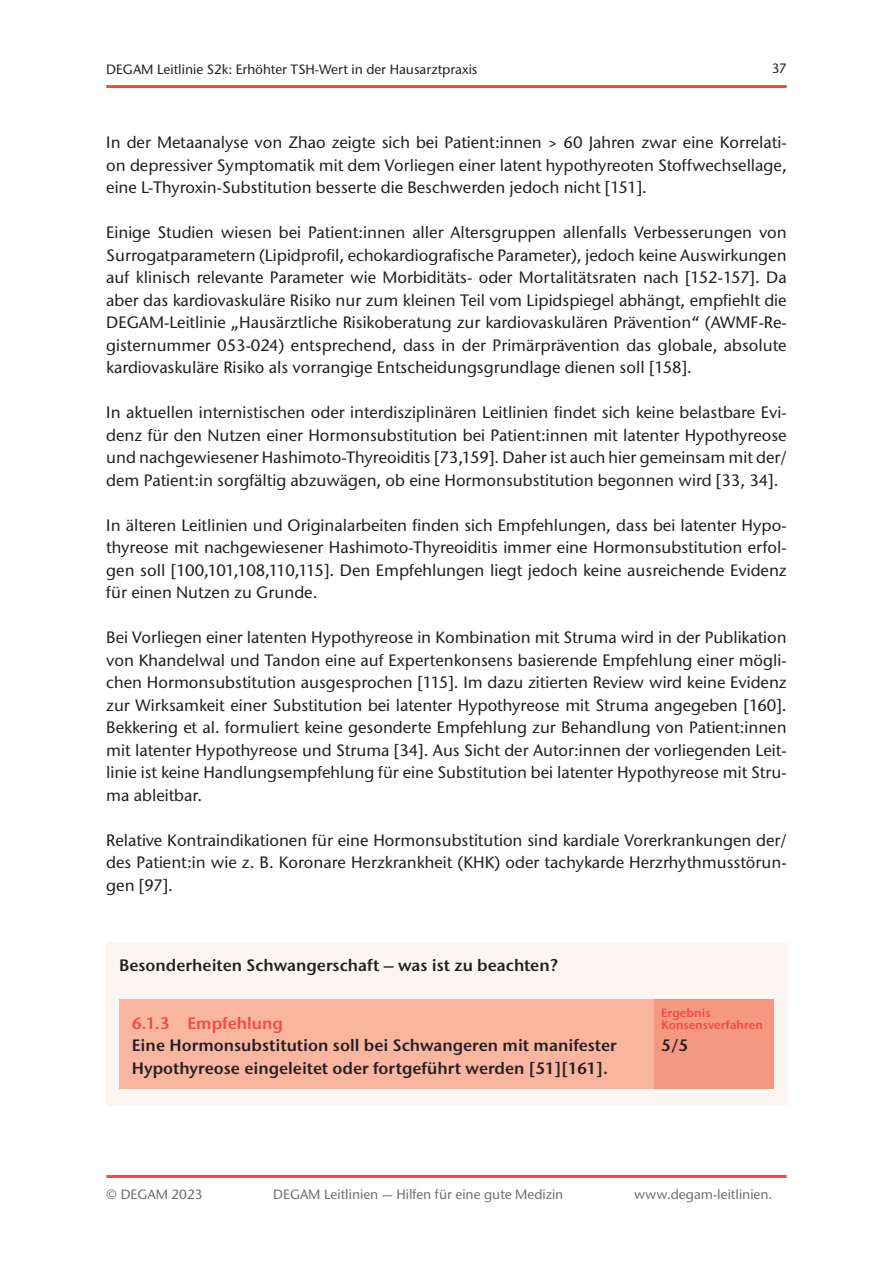
<style>
.page{position:relative;width:893px;height:1263px;background:#fff}
.page>*{position:absolute;margin:0;border:0;box-sizing:border-box;transform-origin:0 0}
.t1{font:500 16.5px/22.5px "Stone Sans ITC Std";color:#231f20;text-align:justify}
.t2{font:600 16.5px/22.5px "Stone Sans ITC Pro";color:#231f20}
.t3{font:600 16.5px "Stone Sans ITC Pro";color:#ef4b40}
.t4{font:500 13.5px "Stone Sans ITC Std";color:#6c6d70}
.t5{font:500 13.5px "Stone Sans ITC Std";color:#231f20}
.t6{font:600 12px/12px "Stone Sans ITC Pro";color:#ef4b40}
</style>
<div class="page">
<hr style="left:106px;top:85px;width:681px;height:3px;background:#ef4b40">
<hr style="left:106px;top:1175px;width:681px;height:3px;background:#ef4b40">
<div style="left:106px;top:942px;width:681px;height:163px;background:#fdf5f1"></div>
<div style="left:119px;top:999px;width:536px;height:89px;background:#f9b5a0"></div>
<div style="left:655px;top:999px;width:119px;height:89px;background:#f59882"></div>
<p class="t5" style="left:106px;top:61px;width:373px">DEGAM Leitlinie S2k: Erhöhter TSH-Wert in der Hausarztpraxis</p>
<p class="t5" style="left:772px;top:60px;width:16px">37</p>
<p class="t1" style="left:106px;top:131px;width:682px">In der Metaanalyse von Zhao zeigte sich bei Patient:innen &gt; 60 Jahren zwar eine Korrelati&shy;on depressiver Symptomatik mit dem Vorliegen einer latent hypothyreoten Stoffwechsellage, eine L-Thyroxin-Substitution besserte die Beschwerden jedoch nicht [151].</p>
<p class="t1" style="left:106px;top:221px;width:682px">Einige Studien wiesen bei Patient:innen aller Altersgruppen allenfalls Verbesserungen von Surrogatparametern (Lipidprofil, echokardiografische Parameter), jedoch keine Auswirkungen auf klinisch relevante Parameter wie Morbiditäts- oder Mortalitätsraten nach [152-157]. Da aber das kardiovaskuläre Risiko nur zum kleinen Teil vom Lipidspiegel abhängt, empfiehlt die DEGAM-Leitlinie „Hausärztliche Risikoberatung zur kardiovaskulären Prävention“ (AWMF-Re&shy;gisternummer 053-024) entsprechend, dass in der Primärprävention das globale, absolute kardiovaskuläre Risiko als vorrangige Entscheidungsgrundlage dienen soll [158].</p>
<p class="t1" style="left:106px;top:401px;width:682px">In aktuellen internistischen oder interdisziplinären Leitlinien findet sich keine belastbare Evi&shy;denz für den Nutzen einer Hormonsubstitution bei Patient:innen mit latenter Hypothyreose und nachgewiesener Hashimoto-Thyreoiditis [73,159]. Daher ist auch hier gemeinsam mit der/ dem Patient:in sorgfältig abzuwägen, ob eine Hormonsubstitution begonnen wird [33, 34].</p>
<p class="t1" style="left:106px;top:514px;width:682px">In älteren Leitlinien und Originalarbeiten finden sich Empfehlungen, dass bei latenter Hypo&shy;thyreose mit nachgewiesener Hashimoto-Thyreoiditis immer eine Hormonsubstitution erfol&shy;gen soll [100,101,108,110,115]. Den Empfehlungen liegt jedoch keine ausreichende Evidenz für einen Nutzen zu Grunde.</p>
<p class="t1" style="left:106px;top:626px;width:682px">Bei Vorliegen einer latenten Hypothyreose in Kombination mit Struma wird in der Publikation von Khandelwal und Tandon eine auf Expertenkonsens basierende Empfehlung einer mögli&shy;chen Hormonsubstitution ausgesprochen [115]. Im dazu zitierten Review wird keine Evidenz zur Wirksamkeit einer Substitution bei latenter Hypothyreose mit Struma angegeben [160].<br>Bekkering et al. formuliert keine gesonderte Empfehlung zur Behandlung von Patient:innen mit latenter Hypothyreose und Struma [34]. Aus Sicht der Autor:innen der vorliegenden Leit&shy;linie ist keine Handlungsempfehlung für eine Substitution bei latenter Hypothyreose mit Stru&shy;ma ableitbar.</p>
<p class="t1" style="left:106px;top:829px;width:682px">Relative Kontraindikationen für eine Hormonsubstitution sind kardiale Vorerkrankungen der/ des Patient:in wie z. B. Koronare Herzkrankheit (KHK) oder tachykarde Herzrhythmusstörun&shy;gen [97].</p>
<p class="t2" style="left:119px;top:954px;width:440px">Besonderheiten Schwangerschaft – was ist zu beachten?</p>
<p class="t3" style="left:132px;top:1012px;width:153px">6.1.3 Empfehlung</p>
<p class="t2" style="left:132px;top:1034px;width:486px">Eine Hormonsubstitution soll bei Schwangeren mit manifester<br>Hypothyreose eingeleitet oder fortgeführt werden [51][161].</p>
<p class="t6" style="left:661px;top:1006px;width:103px">Ergebnis<br>Konsensverfahren</p>
<p class="t2" style="left:661px;top:1034px;width:29px">5/5</p>
<p class="t4" style="left:106px;top:1186px;width:98px">© DEGAM 2023</p>
<p class="t4" style="left:273px;top:1186px;width:292px">DEGAM Leitlinien — Hilfen für eine gute Medizin</p>
<p class="t4" style="left:634px;top:1186px;width:140px">www.degam-leitlinien.</p>
</div>
